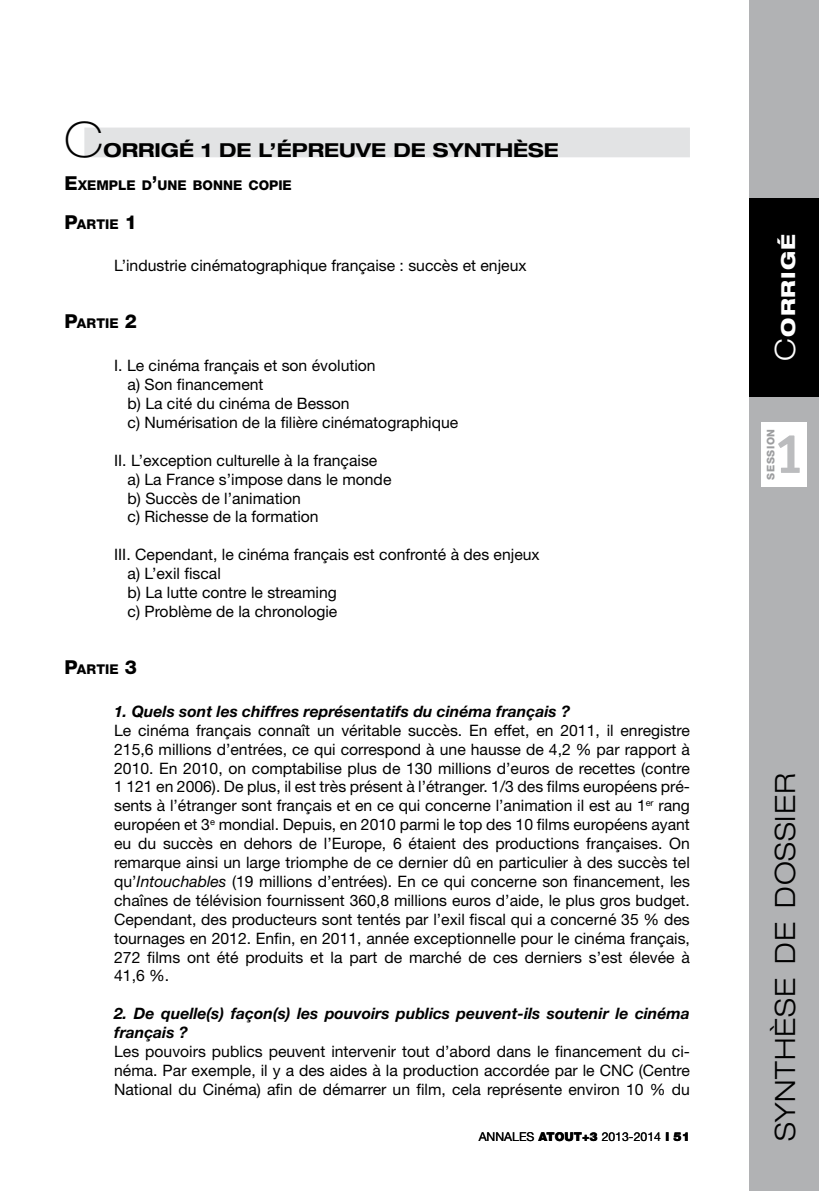
<style>
.page{position:relative;width:819px;height:1191px;background:#fff}
.page>*{position:absolute;margin:0;border:0;box-sizing:border-box;transform-origin:0 0}
.t1{font:700 56px "Officina Sans";color:#bbbcbe}
.t2{font:100 expanded 49px "Helvetica Neue";color:#000}
.t3{font:300 expanded 28px "Helvetica Neue";letter-spacing:.03em;color:#000}
.t4{font:700 expanded 19.25px "Helvetica Neue";color:#000}
.t5{font:800 expanded 19.25px "Helvetica Neue";letter-spacing:.05em;color:#fff}
.t6{font:15.75px/18.9px "Helvetica Neue";color:#000}
.t7{font:italic 700 15.75px/18.9px "Helvetica Neue";color:#000}
.t8{font:800 13.47px "Helvetica Neue";letter-spacing:.01em;color:#000}
.t9{font:12.25px "Helvetica Neue";color:#000}
.t10{font:800 10.5px "Helvetica Neue";letter-spacing:.05em;color:#9c9d9f}
.s1{font-size:19.25px}
.s2{font-style:italic}
.s3{font-weight:900}
.s4{font-weight:300;font-size:28px}
</style>
<div class="page">
<div style="left:749px;top:0;width:70px;height:1191px;background:#b1b2b4"></div>
<div style="left:749px;top:198px;width:70px;height:199px;background:#000"></div>
<div style="left:761px;top:422px;width:45px;height:64px;background:#fff"></div>
<div style="left:84px;top:128px;width:606px;height:29px;background:#e2e3e4"></div>
<h2 class="t2" style="left:64px;top:111px;width:37px">C</h2>
<p class="t4" style="left:103px;top:138px;width:457px">ORRIGÉ 1 DE L’ÉPREUVE DE SYNTH ÈSE</p>
<p class="t8" style="left:64px;top:177px;width:195px"><span class="s1">E</span>XEMPLE D<span class="s1">’</span>UNE BONNE COP</p>
<p class="t8" style="left:278px;top:177px;width:15px">IE</p>
<p class="t8" style="left:64px;top:216px;width:74px"><span class="s1">P</span>ARTIE <span class="s1">1</span></p>
<p class="t6" style="left:114px;top:256px;width:414px">L’industrie cinématographique française : succès et enjeux</p>
<p class="t8" style="left:64px;top:315px;width:74px"><span class="s1">P</span>ARTIE <span class="s1">2</span></p>
<p class="t6" style="left:127px;top:356px;width:332px;text-indent:-13px">I. Le cinéma français et son évolution<br>a) Son financement<br>b) La cité du cinéma de Besson<br>c) Numérisation de la filière cinématographique</p>
<p class="t6" style="left:127px;top:450px;width:265px;text-indent:-13px">II. L’exception culturelle à la française a) La France s’impose dans le monde b) Succès de l’animation<br>c) Richesse de la formation</p>
<p class="t6" style="left:127px;top:545px;width:413px;text-indent:-13px">III. Cependant, le cinéma français est confronté à des enjeux a) L’exil fiscal<br>b) La lutte contre le streaming<br>c) Problème de la chronologie</p>
<p class="t8" style="left:64px;top:661px;width:74px"><span class="s1">P</span>ARTIE <span class="s1">3</span></p>
<p class="t7" style="left:114px;top:701px;width:457px">1. Quels sont les chiffres représentatifs du cinéma français ?</p>
<p class="t6" style="left:114px;top:720px;width:577px;text-align:justify">Le cinéma français connaît un véritable succès. En effet, en 2011, il enregistre 215,6 millions d’entrées, ce qui correspond à une hausse de 4,2 % par rapport à 2010. En 2010, on comptabilise plus de 130 millions d’euros de recettes (contre 1 121 en 2006). De plus, il est très présent à l’étranger. 1/3 des films européens pré&shy;sents à l’étranger sont français et en ce qui concerne l’animation il est au 1<sup>er</sup> rang européen et 3<sup>e</sup> mondial. Depuis, en 2010 parmi le top des 10 films européens ayant eu du succès en dehors de l’Europe, 6 étaient des productions françaises. On remarque ainsi un large triomphe de ce dernier dû en particulier à des succès tel qu’<span class="s2">Intouchables</span> (19 millions d’entrées). En ce qui concerne son financement, les chaînes de télévision fournissent 360,8 millions euros d’aide, le plus gros budget.<br>Cependant, des producteurs sont tentés par l’exil fiscal qui a concerné 35 % des tournages en 2012. Enfin, en 2011, année exceptionnelle pour le cinéma français, 272 films ont été produits et la part de marché de ces derniers s’est élevée à 41,6 %.</p>
<p class="t7" style="left:114px;top:1004px;width:577px">2. De quelle(s) façon(s) les pouvoirs publics peuvent-ils soutenir le cinéma français ?</p>
<p class="t6" style="left:114px;top:1041px;width:577px;text-align:justify">Les pouvoirs publics peuvent intervenir tout d’abord dans le financement du ci&shy;néma. Par exemple, il y a des aides à la production accordée par le CNC (Centre National du Cinéma) afin de démarrer un film, cela représente environ 10 % du</p>
<p class="t9" style="left:478px;top:1129px;width:213px">ANNALES <span class="s3">ATOUT+3</span> 2013-2014 <span class="s3">l 51</span></p>
<p class="t5" style="left:775px;top:361px;width:128px;rotate:-90deg"><span class="s4">c</span>orrigé</p>
<p class="t10" style="left:764px;top:479px;width:52px;rotate:-90deg">SESSION</p>
<h1 class="t1" style="left:773px;top:419px;width:33px">1</h1>
<h3 class="t3" style="left:768px;top:1141px;width:369px;rotate:-90deg">synthèse de dossier</h3>
</div>
